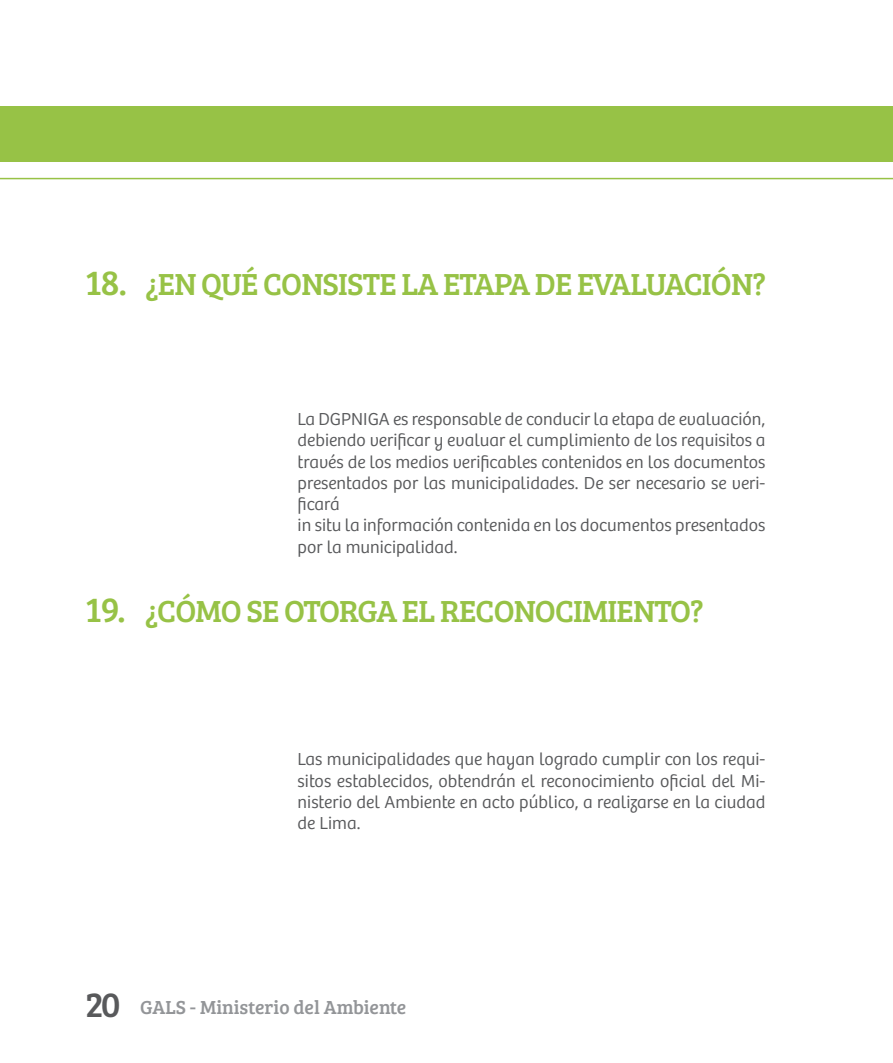
<style>
.page{position:relative;width:893px;height:1063px;background:#fff}
.page>*{position:absolute;margin:0;border:0;box-sizing:border-box;transform-origin:0 0}
.t1{font:31.5px "Bree Serif";letter-spacing:-.025em;color:#97c246}
.t2{font:19.5px "Bree Serif";color:#939598}
.t3{font:300 18px/21.3px "Bree Peru";color:#58595b}
.s1{font-size:36px}
.s2{font-size:36px;color:#58595b}
</style>
<div class="page">
<div style="left:0;top:106px;width:893px;height:56px;background:#97c246"></div>
<hr style="left:0;top:178px;width:893px;height:1px;background:#97c246">
<h1 class="t1" style="left:85px;top:261px;width:136px"><span class="s1">18.</span> ¿EN QUÉ</h1>
<h1 class="t1" style="left:263px;top:261px;width:504px">CONSISTE LA ETAPA DE EVALUACIÓN?</h1>
<p class="t3" style="left:298px;top:409px;width:469px">La DGPNIGA es responsable de conducir la etapa de evaluación, debiendo verificar y evaluar el cumplimiento de los requisitos a través de los medios verificables contenidos en los documentos presentados por las municipalidades. De ser necesario se veri&shy;ficará<br>in situ la información contenida en los documentos presentados por la municipalidad.</p>
<h1 class="t1" style="left:85px;top:588px;width:219px"><span class="s1">19.</span> ¿CÓMO SE OTORGA</h1>
<h1 class="t1" style="left:402px;top:588px;width:76px">EL RECONOCIMIENTO</h1>
<h1 class="t1" style="left:690px;top:588px;width:15px">?</h1>
<p class="t3" style="left:298px;top:749px;width:469px;text-align:justify">Las municipalidades que hayan logrado cumplir con los requi&shy;sitos establecidos, obtendrán el reconocimiento oficial del Mi&shy;nisterio del Ambiente en acto público, a realizarse en la ciudad de Lima.</p>
<p class="t2" style="left:85px;top:993px;width:323px"><span class="s2">20</span> GALS - MINISTERIO DEL AMBIENTE</p>
</div>
